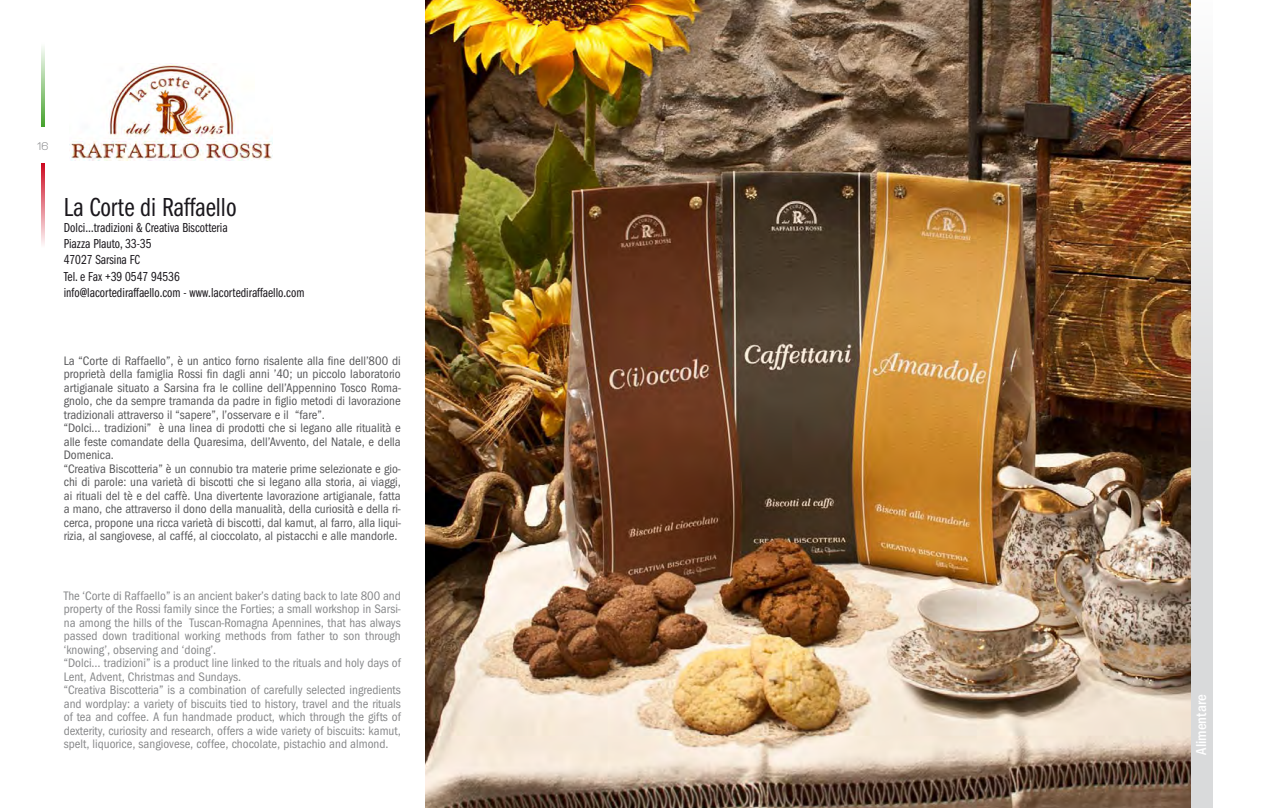
<style>
.page{position:relative;width:1276px;height:808px;background:#fff}
.page>*{position:absolute;margin:0;border:0;box-sizing:border-box;transform-origin:0 0}
.t1{font:27px "Franklin Gothic LT Book Cmpr";color:#1a171c}
.t2{font:15px "Franklin Got Cd Md ITC";color:#fff}
.t3{font:13.5px/16.2px "Franklin Gothic LT Book Cmpr";color:#1a171c}
.t4{font:12.75px/13.5px "Franklin Got Cd ITC";color:#58585a}
.t5{font:12.75px/13.5px "Franklin Got Cd ITC";color:#87888a}
.t6{font:700 12px "Walkway";color:#87888a}
</style>
<div class="page">
<div style="left:1191px;top:0;width:21px;height:808px;background:linear-gradient(to bottom,#f5f6f6,#d0d2d3)"></div>
<hr style="left:41px;top:163px;width:3px;height:84px;background:#cd071e">
<hr style="left:41px;top:43px;width:3px;height:84px;background:#44a12b">
<img style="left:71px;top:63px;width:201px;height:98px">
<img style="left:425px;top:0;width:766px;height:808px">
<p class="t6" style="left:37px;top:140px;width:13px">16</p>
<h1 class="t1" style="left:64px;top:192px;width:174px">La Corte di Raffaello</h1>
<p class="t3" style="left:64px;top:220px;width:242px">Dolci…tradizioni &amp; Creativa Biscotteria<br>Piazza Plauto, 33-35<br>47027 Sarsina FC<br>Tel. e Fax +39 0547 94536<br>info@lacortediraffaello.com - www.lacortediraffaello.com</p>
<p class="t4" style="left:64px;top:354px;width:338px">La “Corte di Raffaello”, è un antico forno risalente alla fine dell’800 di proprietà della famiglia Rossi fin dagli anni ’40; un piccolo laboratorio artigianale situato a Sarsina fra le colline dell’Appennino Tosco Roma&shy;gnolo, che da sempre tramanda da padre in figlio metodi di lavorazione tradizionali attraverso il “sapere”, l’osservare e il “fare”.<br>“Dolci… tradizioni” è una linea di prodotti che si legano alle ritualità e alle feste comandate della Quaresima, dell’Avvento, del Natale, e della Domenica.<br>“Creativa Biscotteria” è un connubio tra materie prime selezionate e gio&shy;chi di parole: una varietà di biscotti che si legano alla storia, ai viaggi, ai rituali del tè e del caffè. Una divertente lavorazione artigianale, fatta a mano, che attraverso il dono della manualità, della curiosità e della ri&shy;cerca, propone una ricca varietà di biscotti, dal kamut, al farro, alla liqui&shy;rizia, al sangiovese, al caffé, al cioccolato, al pistacchi e alle mandorle.</p>
<p class="t5" style="left:64px;top:589px;width:338px">The ‘Corte di Raffaello” is an ancient baker’s dating back to late 800 and property of the Rossi family since the Forties; a small workshop in Sarsi&shy;na among the hills of the Tuscan-Romagna Apennines, that has always passed down traditional working methods from father to son through ‘knowing’, observing and ‘doing’.<br>“Dolci… tradizioni” is a product line linked to the rituals and holy days of Lent, Advent, Christmas and Sundays.<br>“Creativa Biscotteria” is a combination of carefully selected ingredients and wordplay: a variety of biscuits tied to history, travel and the rituals of tea and coffee. A fun handmade product, which through the gifts of dexterity, curiosity and research, offers a wide variety of biscuits: kamut, spelt, liquorice, sangiovese, coffee, chocolate, pistachio and almond.</p>
<p class="t2" style="left:1192px;top:755px;width:62px;rotate:-90deg">Alimentare</p>
</div>
